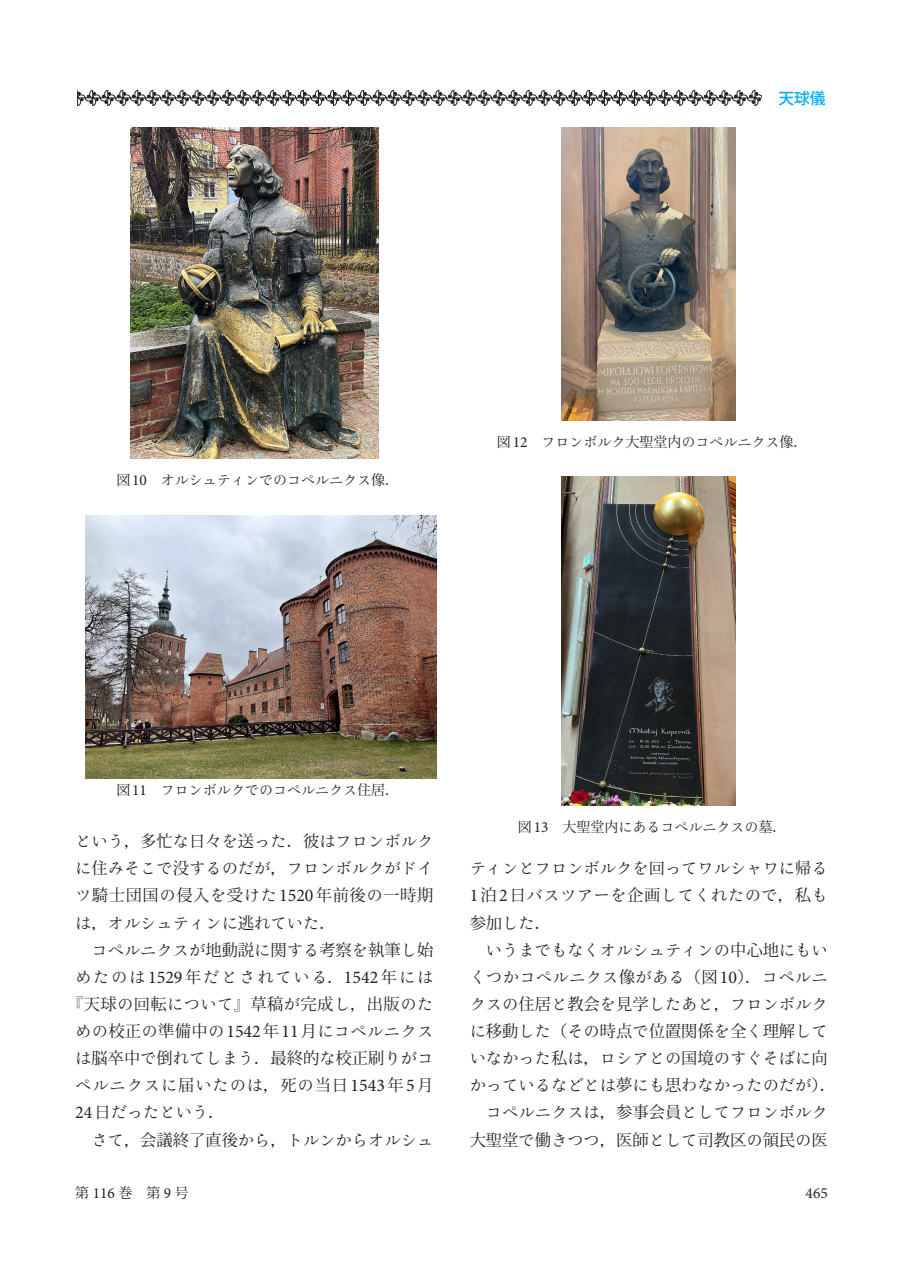
<style>
.page{position:relative;width:903px;height:1275px;background:#fff}
.page>*{position:absolute;margin:0;border:0;box-sizing:border-box;transform-origin:0 0}
.t1{font:16.28px/27.1px "Ryo Text Plus N";color:#231f20}
.t2{font:16.28px "Koz Min Pr 6 N";letter-spacing:.015em;color:#231f20}
.t3{font:16.28px "Ryo Text Plus N";letter-spacing:.105em;color:#231f20}
.t4{font:16.28px "Koz Min Pr 6 N";letter-spacing:.035em;color:#231f20}
.t5{font:500 15.75px "Koz Go Pr 6 N";color:#00aeef}
.t6{font:15.4px "Minion Pro";color:#231f20}
.t7{font:14px "Ryo Text Plus N";color:#231f20}
.t8{font:14px "Koz Min Pr 6 N";color:#231f20}
.s1{font-family:"Koz Min Pr 6 N"}
.s2{font-family:"Minion Pro";font-size:15.4px}
.s3{font-family:"Ryo Text Plus N"}
.s4{font-family:"Minion Pro";font-size:17.85px}
</style>
<div class="page">
<img style="left:130px;top:127px;width:248px;height:331px">
<img style="left:562px;top:127px;width:173px;height:293px">
<img style="left:562px;top:476px;width:173px;height:329px">
<img style="left:86px;top:516px;width:350px;height:263px">
<svg style="left:77px;top:90px;width:685px;height:16px"></svg>
<p class="t5" style="left:763px;top:89px;width:64px">　天球儀</p>
<p class="t7" style="left:116px;top:471px;width:284px"><span class="s1">図</span><span class="s2">10</span> オルシュティンでのコペルニクス<span class="s1">像．</span></p>
<p class="t7" style="left:497px;top:433px;width:312px"><span class="s1">図</span><span class="s2">12</span> フロンボルク<span class="s1">大聖堂内</span>のコペルニクス<span class="s1">像．</span></p>
<p class="t7" style="left:116px;top:781px;width:284px"><span class="s1">図</span><span class="s2">11</span> フロンボルクでのコペルニクス<span class="s1">住居．</span></p>
<p class="t1" style="left:75px;top:828px;width:360px">という<span class="s1">，多忙</span>な<span class="s1">日々</span>を<span class="s1">送</span>った<span class="s1">．彼</span>はフロンボルクに<span class="s1">住</span>みそこで<span class="s1">没</span>するのだが<span class="s1">，</span>フロンボルクがドイ</p>
<p class="t4" style="left:75px;top:886px;width:360px"><span class="s3">ツ</span>騎士団国<span class="s3">の</span>侵入<span class="s3">を</span>受<span class="s3">けた</span><span class="s4">1520</span>年前後<span class="s3">の</span>一時期</p>
<p class="t1" style="left:75px;top:909px;width:262px">は<span class="s1">，</span>オルシュティンに<span class="s1">逃</span>れていた<span class="s1">．</span></p>
<p class="t1" style="left:91px;top:936px;width:343px">コペルニクスが<span class="s1">地動説</span>に<span class="s1">関</span>する<span class="s1">考察</span>を<span class="s1">執筆</span>し<span class="s1">始</span></p>
<p class="t3" style="left:75px;top:967px;width:360px">めたのは<span class="s4">1529</span><span class="s1">年</span>だとされている<span class="s1">．</span><span class="s4">1542</span><span class="s1">年</span>には</p>
<p class="t2" style="left:67px;top:995px;width:368px">『天球<span class="s3">の</span>回転<span class="s3">について</span>』草稿<span class="s3">が</span>完成<span class="s3">し</span>，出版<span class="s3">のた</span></p>
<p class="t1" style="left:75px;top:1018px;width:360px;text-align:justify">めの<span class="s1">校正</span>の<span class="s1">準備中</span>の<span class="s4">1542</span><span class="s1">年</span><span class="s4">11</span><span class="s1">月</span>にコペルニクスは<span class="s1">脳卒中</span>で<span class="s1">倒</span>れてしまう<span class="s1">．最終的</span>な<span class="s1">校正刷</span>りがコペルニクスに<span class="s1">届</span>いたのは<span class="s1">，死</span>の<span class="s1">当日</span><span class="s4">1543</span><span class="s1">年</span><span class="s4">5</span><span class="s1">月</span><span class="s4">24</span><span class="s1">日</span>だったという<span class="s1">．</span></p>
<p class="t1" style="left:91px;top:1126px;width:343px">さて<span class="s1">，会議終了直後</span>から<span class="s1">，</span>トルンからオルシュ</p>
<p class="t7" style="left:518px;top:818px;width:270px"><span class="s1">図</span><span class="s2">13</span><span class="s1">　大聖堂内</span>にあるコペルニクスの<span class="s1">墓．</span></p>
<p class="t1" style="left:470px;top:855px;width:360px">ティンとフロンボルクを<span class="s1">回</span>ってワルシャワに<span class="s1">帰</span>る<br><span class="s4">1</span><span class="s1">泊</span><span class="s4">2</span><span class="s1">日</span>バスツアーを<span class="s1">企画</span>してくれたので<span class="s1">，私</span>も</p>
<p class="t2" style="left:470px;top:913px;width:83px">参加<span class="s3">した</span>．</p>
<p class="t1" style="left:470px;top:936px;width:360px;text-align:justify;text-indent:16px">いうまでもなくオルシュティンの<span class="s1">中心地</span>にもいくつかコペルニクス<span class="s1">像</span>がある<span class="s1">（図</span><span class="s4">10</span><span class="s1">）．</span>コペルニクスの<span class="s1">住居</span>と<span class="s1">教会</span>を<span class="s1">見学</span>したあと<span class="s1">，</span>フロンボルク</p>
<p class="t2" style="left:470px;top:1022px;width:360px"><span class="s3">に</span>移動<span class="s3">した</span>（<span class="s3">その</span>時点<span class="s3">で</span>位置関係<span class="s3">を</span>全<span class="s3">く</span>理解<span class="s3">して</span></p>
<p class="t1" style="left:470px;top:1045px;width:368px;text-align:center">いなかった<span class="s1">私</span>は<span class="s1">，</span>ロシアとの<span class="s1">国境</span>のすぐそばに<span class="s1">向</span>かっているなどとは<span class="s1">夢</span>にも<span class="s1">思</span>わなかったのだが<span class="s1">）．</span>コペルニクスは<span class="s1">，参事会員</span>としてフロンボルク</p>
<p class="t2" style="left:470px;top:1130px;width:360px">大聖堂<span class="s3">で</span>働<span class="s3">きつつ</span>，医師<span class="s3">として</span>司教区<span class="s3">の</span>領民<span class="s3">の</span>医</p>
<p class="t8" style="left:75px;top:1185px;width:115px">第 <span class="s2">116</span> 巻　第 <span class="s2">9</span> 号</p>
<p class="t6" style="left:805px;top:1182px;width:24px">465</p>
</div>
